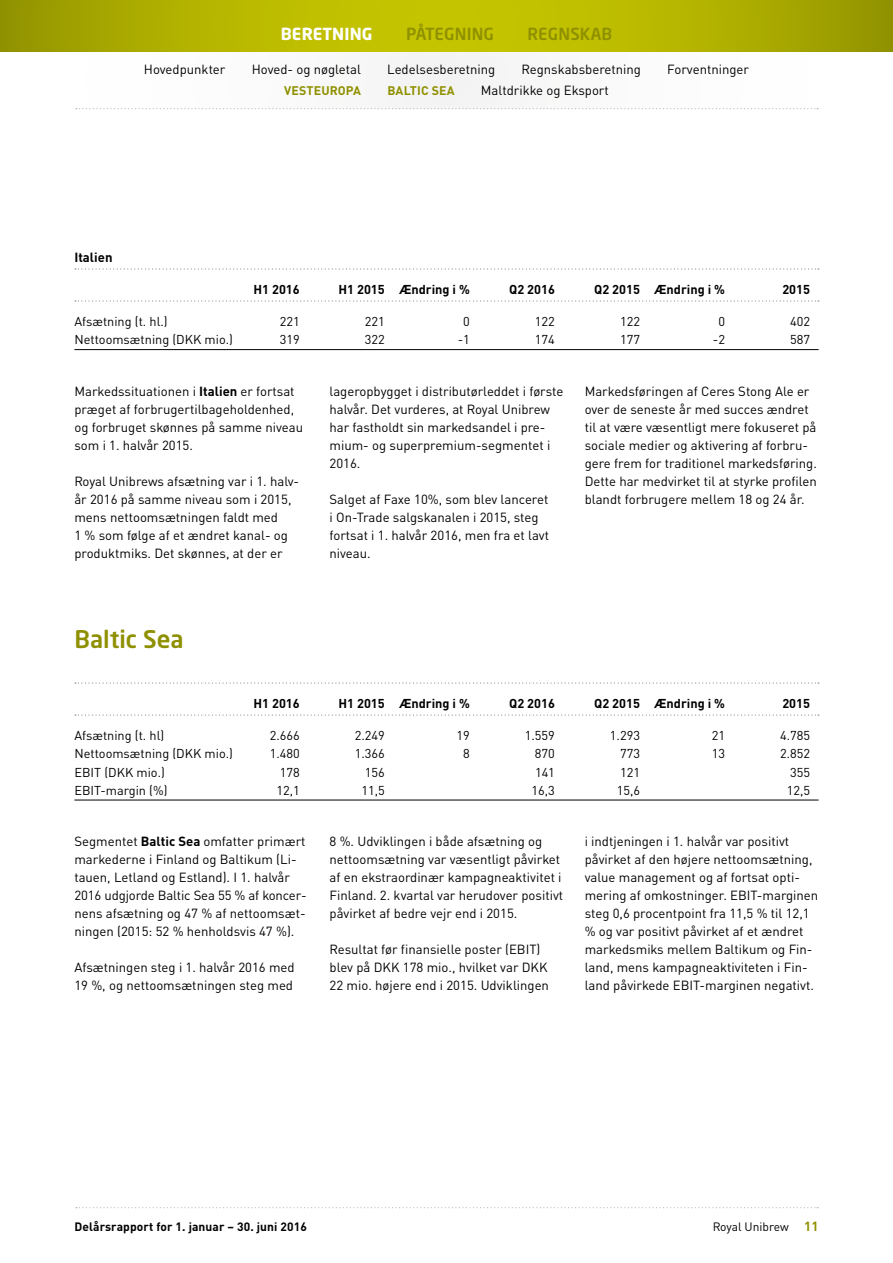
<style>
.page{position:relative;width:893px;height:1263px;background:#fff}
.page>*{position:absolute;margin:0;border:0;box-sizing:border-box;transform-origin:0 0}
.t1{font:500 24px "Neo Sans Pro";color:#8f9000}
.t2{font:500 16.5px "Neo Sans Pro";letter-spacing:.01em;color:#8f9000}
.t3{font:700 16.5px "Neo Sans Pro";letter-spacing:.01em;color:#fff}
.t4{font:13.2px/18px "DINOT";color:#000}
.t5{font:700 13.2px "DINOT";color:#000}
.t6{font:12.75px "DINOT";color:#000}
.t7{font:700 12.75px "DINOT";color:#000}
.t8{font:700 12.3px "DINOT";letter-spacing:.01em;color:#8f9000}
.t9{font:700 12px "DINOT";letter-spacing:.01em;color:#000}
.t10{font:12px "DINOT";color:#000}
.s1{font-weight:700}
.s2{font-weight:700;font-size:13.2px;color:#8f9000}
</style>
<div class="page">
<svg style="left:75px;top:268px;width:744px;height:2px"></svg>
<svg style="left:75px;top:300px;width:744px;height:2px"></svg>
<hr style="left:74px;top:349px;width:745px;height:1px;background:#000">
<svg style="left:75px;top:682px;width:744px;height:2px"></svg>
<svg style="left:75px;top:714px;width:744px;height:2px"></svg>
<hr style="left:74px;top:800px;width:745px;height:1px;background:#000">
<svg style="left:0;top:0;width:893px;height:51px;background:#b2b200"></svg>
<svg style="left:76px;top:1207px;width:742px;height:1px"></svg>
<svg style="left:76px;top:108px;width:742px;height:1px"></svg>
<p class="t3" style="left:281px;top:24px;width:93px">BERETNING</p>
<p class="t2" style="left:406px;top:24px;width:90px">PÅTEGNING</p>
<p class="t2" style="left:528px;top:24px;width:86px">REGNSKAB</p>
<p class="t4" style="left:144px;top:60px;width:83px">Hovedpunkter</p>
<p class="t4" style="left:252px;top:60px;width:111px">Hoved- og nøgletal</p>
<p class="t4" style="left:387px;top:60px;width:110px">Ledelsesberetning</p>
<p class="t4" style="left:522px;top:60px;width:121px">Regnskabsberetning</p>
<p class="t4" style="left:667px;top:60px;width:83px">Forventninger</p>
<p class="t8" style="left:284px;top:82px;width:78px">VESTEUROPA</p>
<p class="t8" style="left:387px;top:82px;width:69px">BALTIC SEA</p>
<p class="t4" style="left:481px;top:81px;width:129px">Maltdrikke og Eksport</p>
<p class="t5" style="left:74px;top:249px;width:40px">Italien</p>
<p class="t7" style="left:253px;top:281px;width:48px">H1 2016</p>
<p class="t7" style="left:339px;top:281px;width:133px">H1 2015 Ændring i %</p>
<p class="t7" style="left:509px;top:281px;width:47px">Q2 2016</p>
<p class="t7" style="left:594px;top:281px;width:132px">Q2 2015 Ændring i %</p>
<p class="t7" style="left:782px;top:281px;width:29px">2015</p>
<p class="t6" style="left:74px;top:313px;width:95px">Afsætning (t. hl.)</p>
<p class="t6" style="left:280px;top:313px;width:21px">221</p>
<p class="t6" style="left:365px;top:313px;width:21px">221</p>
<p class="t6" style="left:463px;top:313px;width:8px">0</p>
<p class="t6" style="left:535px;top:313px;width:21px">122</p>
<p class="t6" style="left:620px;top:313px;width:21px">122</p>
<p class="t6" style="left:718px;top:313px;width:8px">0</p>
<p class="t6" style="left:790px;top:313px;width:21px">402</p>
<p class="t6" style="left:74px;top:332px;width:160px">Nettoomsætning (DKK mio.)</p>
<p class="t6" style="left:280px;top:332px;width:21px">319</p>
<p class="t6" style="left:365px;top:332px;width:21px">322</p>
<p class="t6" style="left:458px;top:332px;width:14px">-1</p>
<p class="t6" style="left:535px;top:332px;width:21px">174</p>
<p class="t6" style="left:620px;top:332px;width:21px">177</p>
<p class="t6" style="left:713px;top:332px;width:14px">-2</p>
<p class="t6" style="left:790px;top:332px;width:21px">587</p>
<p class="t4" style="left:74px;top:382px;width:230px">Markedssituationen i <span class="s1">Italien</span> er fortsat præget af forbrugertilbageholdenhed, og forbruget skønnes på samme niveau som i 1. halvår 2015.</p>
<p class="t4" style="left:74px;top:472px;width:226px">Royal Unibrews afsætning var i 1. halv&shy;år 2016 på samme niveau som i 2015, mens nettoomsætningen faldt med<br>1 % som følge af et ændret kanal- og produktmiks. Det skønnes, at der er</p>
<p class="t4" style="left:585px;top:382px;width:234px">Markedsføringen af Ceres Stong Ale er over de seneste år med succes ændret til at være væsentligt mere fokuseret på sociale medier og aktivering af forbru&shy;gere frem for traditionel markedsføring.<br>Dette har medvirket til at styrke profilen blandt forbrugere mellem 18 og 24 år.</p>
<p class="t4" style="left:330px;top:382px;width:235px">lageropbygget i distributørleddet i første halvår. Det vurderes, at Royal Unibrew har fastholdt sin markedsandel i pre&shy;mium- og superpremium-segmentet i<br>2016.</p>
<p class="t4" style="left:330px;top:490px;width:221px">Salget af Faxe 10%, som blev lanceret i On-Trade salgskanalen i 2015, steg fortsat i 1. halvår 2016, men fra et lavt niveau.</p>
<h1 class="t1" style="left:74px;top:624px;width:111px">Baltic Sea</h1>
<p class="t7" style="left:253px;top:695px;width:48px">H1 2016</p>
<p class="t7" style="left:339px;top:695px;width:133px">H1 2015 Ændring i %</p>
<p class="t7" style="left:509px;top:695px;width:47px">Q2 2016</p>
<p class="t7" style="left:594px;top:695px;width:132px">Q2 2015 Ændring i %</p>
<p class="t7" style="left:782px;top:695px;width:29px">2015</p>
<p class="t6" style="left:74px;top:727px;width:91px">Afsætning (t. hl)</p>
<p class="t6" style="left:270px;top:727px;width:32px">2.666</p>
<p class="t6" style="left:355px;top:727px;width:32px">2.249</p>
<p class="t6" style="left:457px;top:727px;width:15px">19</p>
<p class="t6" style="left:525px;top:727px;width:32px">1.559</p>
<p class="t6" style="left:610px;top:727px;width:32px">1.293</p>
<p class="t6" style="left:712px;top:727px;width:15px">21</p>
<p class="t6" style="left:780px;top:727px;width:32px">4.785</p>
<p class="t6" style="left:74px;top:746px;width:160px">Nettoomsætning (DKK mio.)</p>
<p class="t6" style="left:270px;top:746px;width:32px">1.480</p>
<p class="t6" style="left:355px;top:746px;width:32px">1.366</p>
<p class="t6" style="left:463px;top:746px;width:8px">8</p>
<p class="t6" style="left:535px;top:746px;width:21px">870</p>
<p class="t6" style="left:620px;top:746px;width:21px">773</p>
<p class="t6" style="left:712px;top:746px;width:15px">13</p>
<p class="t6" style="left:780px;top:746px;width:32px">2.852</p>
<p class="t6" style="left:74px;top:764px;width:92px">EBIT (DKK mio.)</p>
<p class="t6" style="left:280px;top:764px;width:21px">178</p>
<p class="t6" style="left:365px;top:764px;width:21px">156</p>
<p class="t6" style="left:535px;top:764px;width:21px">141</p>
<p class="t6" style="left:620px;top:764px;width:21px">121</p>
<p class="t6" style="left:790px;top:764px;width:21px">355</p>
<p class="t6" style="left:74px;top:782px;width:95px">EBIT-margin (%)</p>
<p class="t6" style="left:276px;top:782px;width:25px">12,1</p>
<p class="t6" style="left:362px;top:782px;width:25px">11,5</p>
<p class="t6" style="left:532px;top:782px;width:25px">16,3</p>
<p class="t6" style="left:617px;top:782px;width:25px">15,6</p>
<p class="t6" style="left:787px;top:782px;width:25px">12,5</p>
<p class="t4" style="left:74px;top:832px;width:234px">Segmentet <span class="s1">Baltic Sea</span> omfatter primært markederne i Finland og Baltikum (Li&shy;tauen, Letland og Estland). I 1. halvår 2016 udgjorde Baltic Sea 55 % af koncer&shy;nens afsætning og 47 % af nettoomsæt&shy;ningen (2015: 52 % henholdsvis 47 %).</p>
<p class="t4" style="left:74px;top:958px;width:222px">Afsætningen steg i 1. halvår 2016 med<br>19 %, og nettoomsætningen steg med</p>
<p class="t4" style="left:585px;top:832px;width:235px">i indtjeningen i 1. halvår var positivt påvirket af den højere nettoomsætning, value management og af fortsat opti&shy;mering af omkostninger. EBIT-marginen steg 0,6 procentpoint fra 11,5 % til 12,1 % og var positivt påvirket af et ændret markedsmiks mellem Baltikum og Fin&shy;land, mens kampagneaktiviteten i Fin&shy;land påvirkede EBIT-marginen negativt.</p>
<p class="t4" style="left:330px;top:832px;width:235px">8 %. Udviklingen i både afsætning og nettoomsætning var væsentligt påvirket af en ekstraordinær kampagneaktivitet i Finland. 2. kvartal var herudover positivt påvirket af bedre vejr end i 2015.</p>
<p class="t4" style="left:330px;top:940px;width:221px">Resultat før finansielle poster (EBIT) blev på DKK 178 mio., hvilket var DKK<br>22 mio. højere end i 2015. Udviklingen</p>
<p class="t9" style="left:74px;top:1218px;width:234px">Delårsrapport for 1. januar – 30. juni 2016</p>
<p class="t10" style="left:713px;top:1219px;width:107px">Royal Unibrew <span class="s2">11</span></p>
</div>
